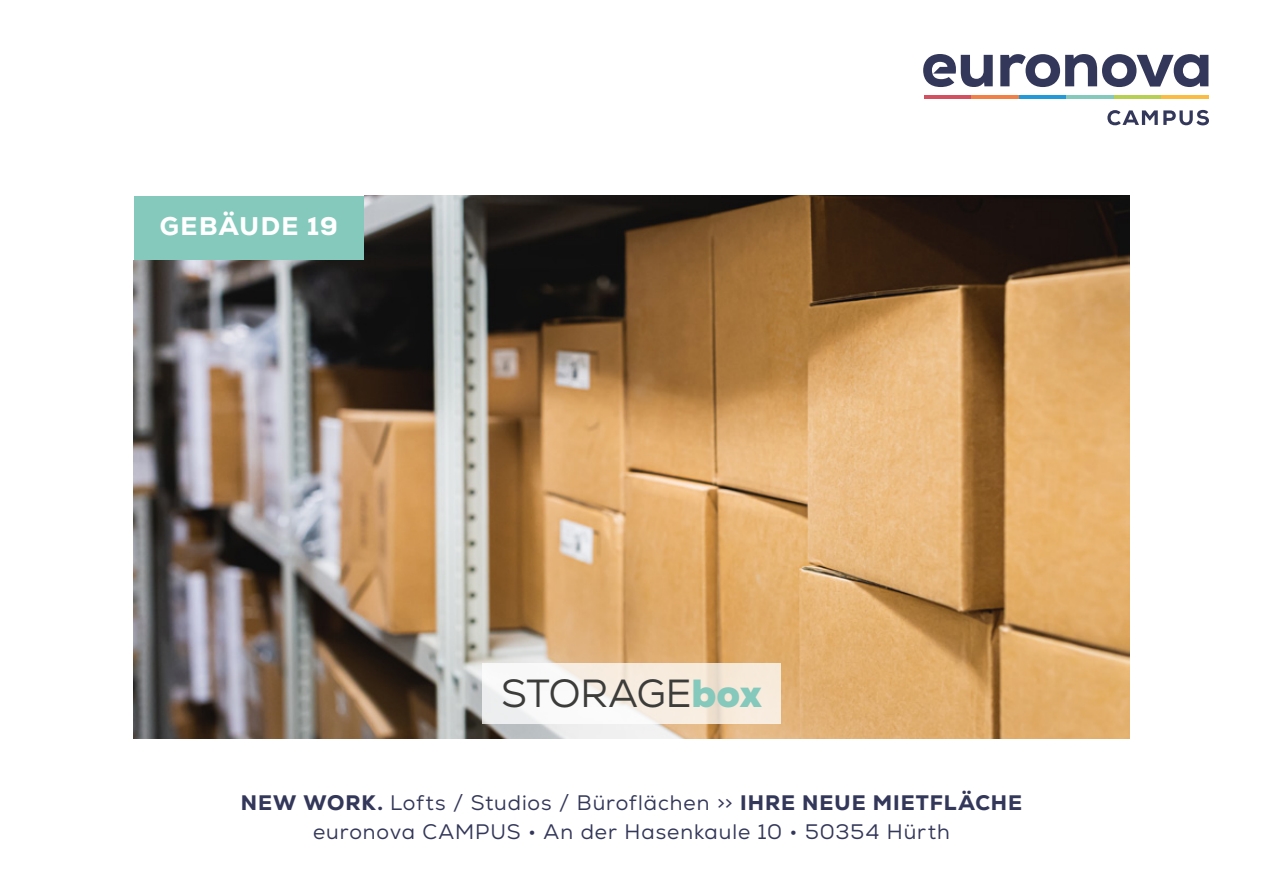
<style>
.page{position:relative;width:1263px;height:893px;background:#fff}
.page>*{position:absolute;margin:0;border:0;box-sizing:border-box;transform-origin:0 0}
.t1{font:39.15px "Nexa";color:#3c3c3b}
.t2{font:800 25.5px "Nexa";letter-spacing:.06em;color:#fff}
.t3{font:21px/28.5px "Nexa";letter-spacing:.045em;color:#333759;text-align:center}
.s1{font-weight:900;color:#84c9bc}
.s2{font-weight:800}
</style>
<div class="page">
<img style="left:134px;top:196px;width:995px;height:543px">
<hr style="left:924px;top:95px;width:48px;height:4px;background:#d35061">
<hr style="left:972px;top:95px;width:47px;height:4px;background:#f08046">
<hr style="left:1019px;top:95px;width:48px;height:4px;background:#239ad7">
<hr style="left:1067px;top:95px;width:47px;height:4px;background:#84c9bc">
<hr style="left:1114px;top:95px;width:47px;height:4px;background:#b8d052">
<hr style="left:1161px;top:95px;width:48px;height:4px;background:#fbbc43">
<svg style="left:1000px;top:54px;width:208px;height:33px"></svg>
<svg style="left:923px;top:54px;width:70px;height:33px"></svg>
<svg style="left:1107px;top:110px;width:102px;height:15px"></svg>
<svg style="left:482px;top:663px;width:299px;height:61px;fill:#f7ede1"></svg>
<div style="left:134px;top:196px;width:230px;height:63px;background:#84c9bc"></div>
<p class="t2" style="left:160px;top:210px;width:179px">GEBÄUDE 19</p>
<h1 class="t1" style="left:501px;top:670px;width:262px">STORAGE<span class="s1">box</span></h1>
<p class="t3" style="left:241px;top:789px;width:783px"><span class="s2">NEW WORK.</span> Lofts / Studios / Büroflächen &gt;&gt; <span class="s2">IHRE NEUE MIETFLÄCHE </span>euronova CAMPUS • An der Hasenkaule 10 • 50354 Hürth</p>
</div>
